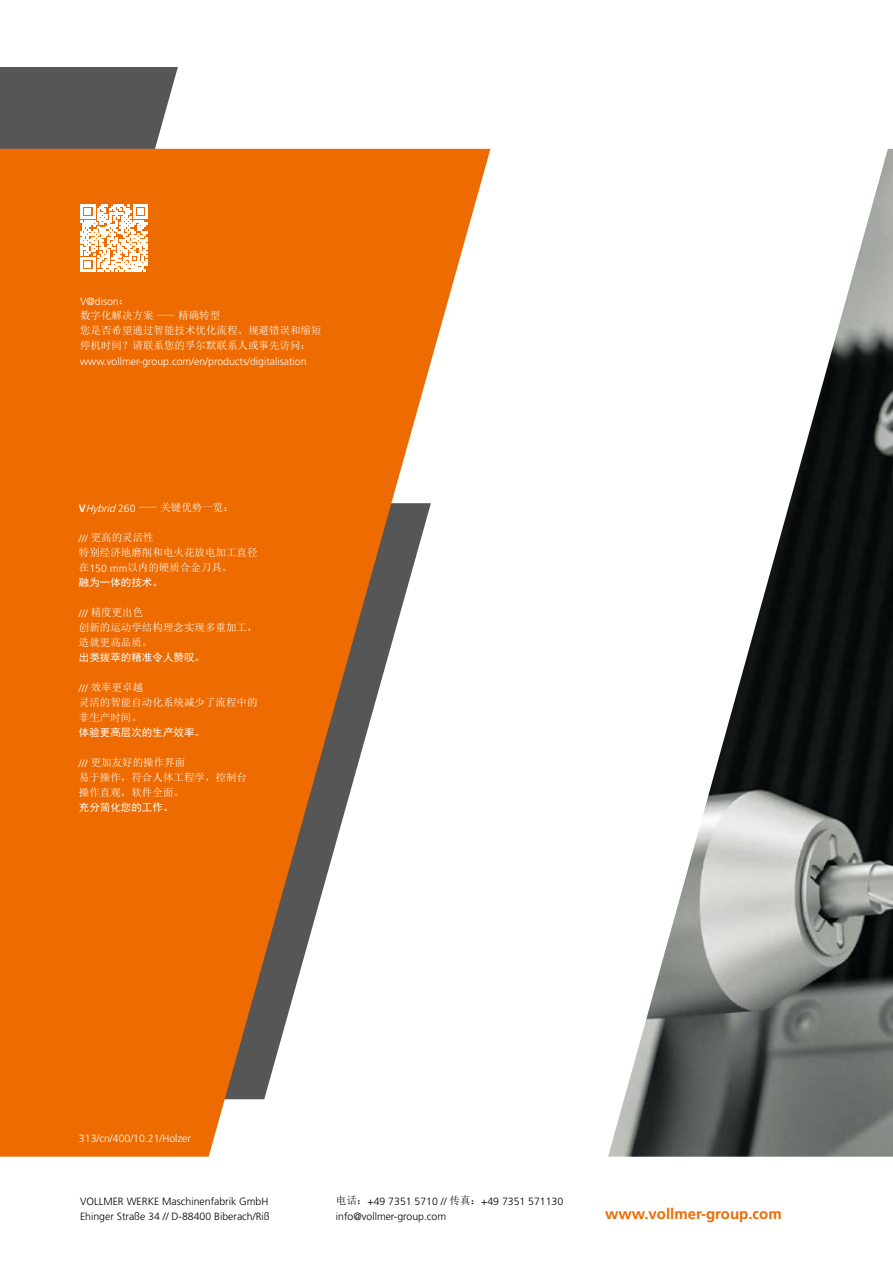
<style>
.page{position:relative;width:893px;height:1263px;background:#fff}
.page>*{position:absolute;margin:0;border:0;box-sizing:border-box;transform-origin:0 0}
.t1{font:700 15px "Frutiger LT";color:#ed6b00}
.t2{font:10.5px/15px "Sim Sun";color:#fff}
.t3{font:300 10.5px/15px "Frutiger LT";color:#000}
.t4{font:300 10.5px "Frutiger LT";color:#fff}
.t5{font:10.5px "Sim Hei";color:#fff}
.t6{font:10.5px "Sim Sun";color:#fff;scale:1.8 1}
.s1{font-family:"Sim Sun";font-weight:400}
.s2{font-family:"Frutiger LT";font-weight:700}
.s3{font-family:"Frutiger LT";font-weight:300;font-style:italic}
.s4{font-family:"Frutiger LT";font-weight:300}
</style>
<div class="page">
<img style="left:608px;top:149px;width:285px;height:1008px">
<svg style="left:0;top:67px;width:178px;height:82px;fill:#565656"></svg>
<svg style="left:0;top:149px;width:490px;height:1008px;fill:#ed6b00"></svg>
<svg style="left:81px;top:205px;width:67px;height:67px"></svg>
<p class="t4" style="left:80px;top:295px;width:51px">V@dison<span class="s1">：</span></p>
<p class="t2" style="left:80px;top:308px;width:243px">数字化解决方案 —精确转型<br>您是否希望通过智能技术优化流程、规避错误和缩短停机时间？请联系您的孚尔默联系人或事先访问：</p>
<p class="t4" style="left:80px;top:355px;width:228px">www.vollmer-group.com/en/products/digitalisation</p>
<p class="t6" style="left:79px;top:502px;width:88px"><span class="s2">V</span><span class="s3">Hybrid</span> <span class="s4">260</span> —关键优势一览：</p>
<p class="t2" style="left:79px;top:530px;width:180px"><span class="s4">///</span> 更高的灵活性<br>特别经济地磨削和电火花放电加工直径在<span class="s4">150 mm</span>以内的硬质合金刀具。</p>
<p class="t5" style="left:79px;top:577px;width:86px">融为一体的技术。</p>
<p class="t2" style="left:79px;top:605px;width:180px"><span class="s4">///</span> 精度更出色<br>创新的运动学结构理念实现多重加工，造就更高品质。</p>
<p class="t5" style="left:79px;top:652px;width:128px">出类拔萃的精准令人赞叹。</p>
<p class="t2" style="left:79px;top:680px;width:180px"><span class="s4">///</span> 效率更卓越<br>灵活的智能自动化系统减少了流程中的非生产时间。</p>
<p class="t5" style="left:79px;top:727px;width:128px">体验更高层次的生产效率。</p>
<p class="t2" style="left:79px;top:755px;width:170px"><span class="s4">///</span> 更加友好的操作界面<br>易于操作，符合人体工程学，控制台操作直观，软件全面。</p>
<p class="t5" style="left:79px;top:802px;width:96px">充分简化您的工作。</p>
<p class="t4" style="left:79px;top:1132px;width:114px">313/cn/400/10.21/Holzer</p>
<p class="t3" style="left:80px;top:1193px;width:191px">VOLLMER WERKE Maschinenfabrik GmbH<br>Ehinger Straße 34 // D-88400 Biberach/Riß</p>
<p class="t3" style="left:336px;top:1193px;width:229px"><span class="s1">电话：</span>+49 7351 5710 // <span class="s1">传真：</span>+49 7351 571130 info@vollmer-group.com</p>
<h1 class="t1" style="left:605px;top:1205px;width:178px">www.vollmer-group.com</h1>
</div>
